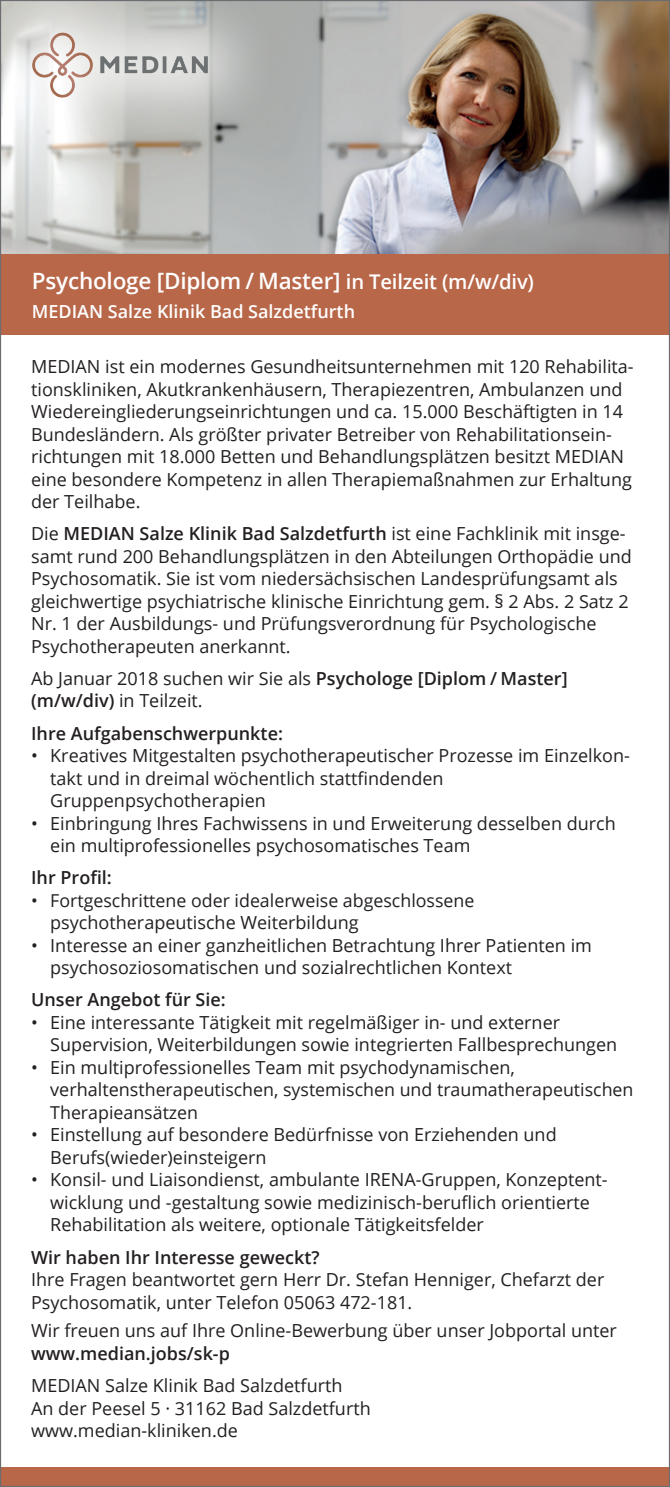
<style>
.page{position:relative;width:670px;height:1487px;background:#fff}
.page>*{position:absolute;margin:0;border:0;box-sizing:border-box;transform-origin:0 0}
.t1{font:600 22.5px "Open Sans";letter-spacing:-.01em;color:#fff}
.t2{font:18px/22.5px "Open Sans";color:#231f20}
.t3{font:600 18px "Open Sans";color:#231f20}
.t4{font:600 18px "Open Sans";color:#fff}
.t5{font:17.78px/22.5px "Open Sans";color:#231f20}
.s1{font-size:20.25px}
.s2{font-weight:600}
.s3{font-size:18px}
</style>
<div class="page">
<div style="left:0;top:1467px;width:670px;height:19px;background:#b86749"></div>
<img style="left:2px;top:2px;width:666px;height:252px">
<div style="left:0;top:0;width:279px;height:166px;background:#fff;opacity:.75"></div>
<img style="left:27px;top:31px;width:186px;height:67px">
<div style="left:1px;top:254px;width:668px;height:80px;background:#b86749"></div>
<p class="t1" style="left:32px;top:265px;width:503px">Psychologe [Diplom / Master] <span class="s1">in Teilzeit (m/w/div)</span></p>
<p class="t4" style="left:32px;top:299px;width:325px">MEDIAN Salze Klinik Bad Salzdetfurth</p>
<p class="t2" style="left:31px;top:355px;width:604px">MEDIAN ist ein modernes Gesundheitsunternehmen mit 120 Rehabilita&shy;tionskliniken, Akutkrankenhäusern, Therapiezentren, Ambulanzen und Wiedereingliederungseinrichtungen und ca. 15.000 Beschäftigten in 14<br>Bundesländern. Als größter privater Betreiber von Rehabilitationsein&shy;richtungen mit 18.000 Betten und Behandlungsplätzen besitzt MEDIAN eine besondere Kompetenz in allen Therapiemaßnahmen zur Erhaltung der Teilhabe.</p>
<p class="t2" style="left:31px;top:522px;width:602px">Die <span class="s2">MEDIAN Salze Klinik Bad Salzdetfurth</span> ist eine Fachklinik mit insge&shy;samt rund 200 Behandlungsplätzen in den Abteilungen Orthopädie und Psychosomatik. Sie ist vom niedersächsischen Landesprüfungsamt als gleichwertige psychiatrische klinische Einrichtung gem. § 2 Abs. 2 Satz 2<br>Nr. 1 der Ausbildungs- und Prüfungsverordnung für Psychologische Psychotherapeuten anerkannt.</p>
<p class="t2" style="left:31px;top:666px;width:538px">Ab Januar 2018 suchen wir Sie als <span class="s2">Psychologe [Diplom / Master] (m/w/div)</span> in Teilzeit.</p>
<p class="t3" style="left:31px;top:720px;width:253px">Ihre Aufgabenschwerpunkte:</p>
<p class="t2" style="left:50px;top:743px;width:581px;text-indent:-19px">• Kreatives Mitgestalten psychotherapeutischer Prozesse im Einzelkon&shy;takt und in dreimal wöchentlich stattfindenden<br>Gruppenpsychotherapien</p>
<p class="t2" style="left:50px;top:811px;width:567px;text-indent:-19px">• Einbringung Ihres Fachwissens in und Erweiterung desselben durch ein multiprofessionelles psychosomatisches Team</p>
<p class="t3" style="left:31px;top:865px;width:82px">Ihr Profil:</p>
<p class="t5" style="left:31px;top:888px;width:445px">• Fortgeschrittene oder idealerweise abgeschlossene</p>
<p class="t2" style="left:50px;top:910px;width:310px">psychotherapeutische Weiterbildung</p>
<p class="t2" style="left:50px;top:933px;width:543px;text-indent:-19px">• Interesse an einer ganzheitlichen Betrachtung Ihrer Patienten im psychosoziosomatischen und sozialrechtlichen Kontext</p>
<p class="t3" style="left:31px;top:987px;width:196px">Unser Angebot für Sie:</p>
<p class="t2" style="left:50px;top:1010px;width:568px;text-indent:-19px">• Eine interessante Tätigkeit mit regelmäßiger in- und externer<br>Supervision, Weiterbildungen sowie integrierten Fallbesprechungen</p>
<p class="t2" style="left:31px;top:1055px;width:485px">• Ein multiprofessionelles Team mit psychodynamischen,</p>
<p class="t5" style="left:50px;top:1078px;width:584px"><span class="s3">verhaltens</span>therapeutischen, systemischen und traumatherapeutischen<br>Therapieansätzen</p>
<p class="t2" style="left:50px;top:1122px;width:508px;text-indent:-19px">• Einstellung auf besondere Bedürfnisse von Erziehenden und<br>Berufs(wieder)einsteigern</p>
<p class="t2" style="left:50px;top:1167px;width:559px;text-indent:-19px">• Konsil- und Liaisondienst, ambulante IRENA-Gruppen, Konzeptent&shy;wicklung und -gestaltung sowie medizinisch-beruflich orientierte<br>Rehabilitation als weitere, optionale Tätigkeitsfelder</p>
<p class="t3" style="left:31px;top:1244px;width:290px">Wir haben Ihr Interesse geweckt?</p>
<p class="t2" style="left:31px;top:1267px;width:575px">Ihre Fragen beantwortet gern Herr Dr. Stefan Henniger, Chefarzt der<br>Psychosomatik, unter Telefon 05063 472-181.</p>
<p class="t2" style="left:31px;top:1318px;width:587px">Wir freuen uns auf Ihre Online-Bewerbung über unser Jobportal unter</p>
<p class="t3" style="left:31px;top:1340px;width:200px">www.median.jobs/sk-p</p>
<p class="t2" style="left:31px;top:1373px;width:341px">MEDIAN Salze Klinik Bad Salzdetfurth<br>An der Peesel 5 · 31162 Bad Salzdetfurth www.median-kliniken.de</p>
</div>
